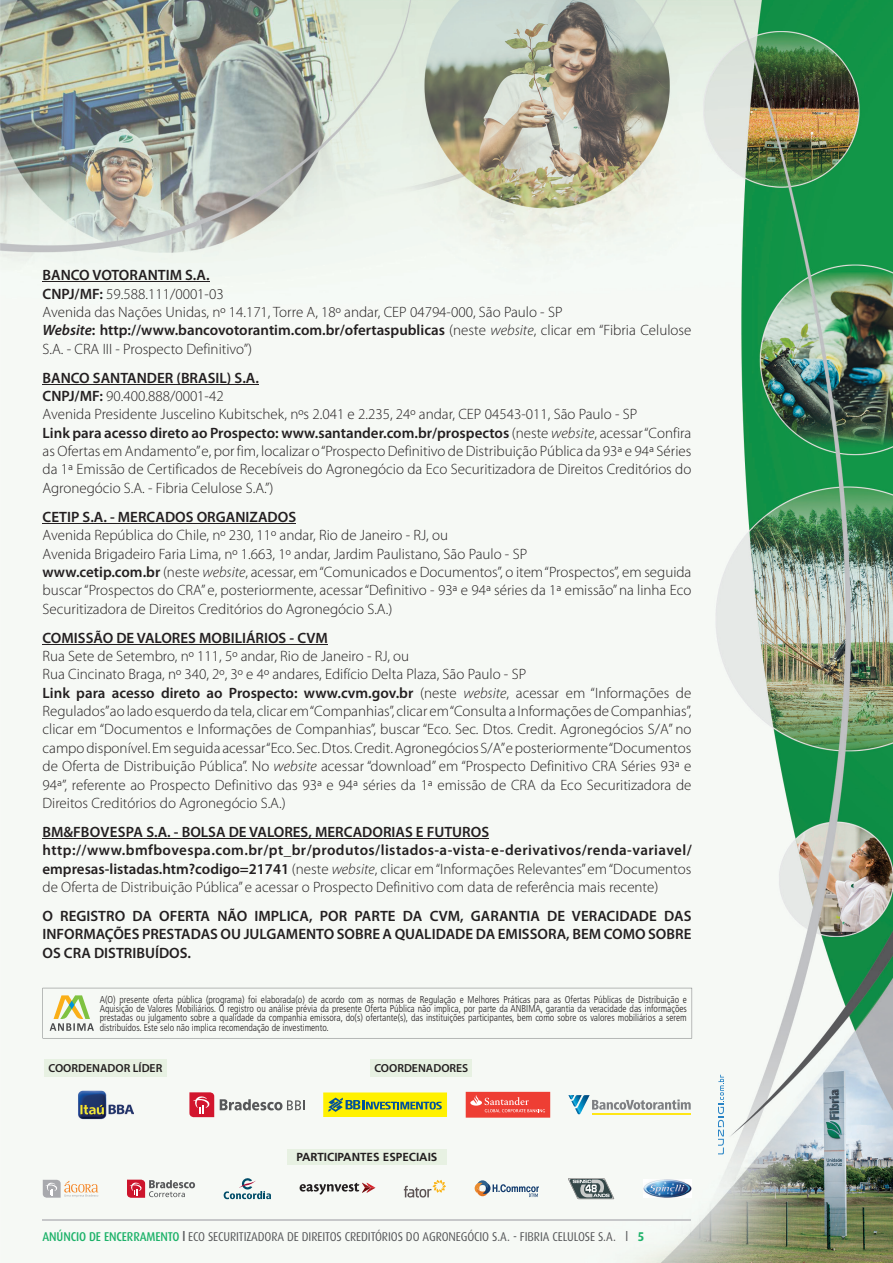
<style>
.page{position:relative;width:893px;height:1263px;background:#fff}
.page>*{position:absolute;margin:0;border:0;box-sizing:border-box;transform-origin:0 0}
.t1{font:300 15px/18.3px "Myriad Pro";color:#231f20}
.t2{font:600 15px/18.3px "Myriad Pro";letter-spacing:.025em;color:#231f20}
.t3{font:600 15px/18.3px "Myriad Pro";color:#231f20;text-align:justify}
.t4{font:12.75px "Dax";letter-spacing:-.01em;color:#57585a;scale:.9 1}
.t5{font:600 11.7px "Myriad Pro";color:#231f20}
.t6{font:700 11.7px "Frutiger";color:#231f20}
.t7{font:300 condensed 10.05px/9.3px "Frutiger";color:#231f20;text-align:justify;scale:.96 1}
.s1{font-weight:600}
.s2{font-weight:600;font-style:italic}
.s3{font-style:italic}
.s4{font-weight:300}
.s5{font-weight:300;font-style:italic}
.s6{font-weight:500;color:#1eb26a}
.s7{font-weight:500}
.s8{font-weight:700;color:#1eb26a}
</style>
<div class="page">
<img style="left:0;top:0;width:893px;height:1263px">
<hr style="left:43px;top:1220px;width:648px;height:1px;background:#c6c7c9">
<hr style="left:43px;top:281px;width:167px;height:1px;background:#231f20">
<hr style="left:43px;top:384px;width:216px;height:1px;background:#231f20">
<hr style="left:43px;top:523px;width:253px;height:1px;background:#231f20">
<hr style="left:43px;top:644px;width:285px;height:1px;background:#231f20">
<hr style="left:43px;top:838px;width:446px;height:1px;background:#231f20">
<div style="left:43px;top:988px;width:649px;height:50px;background:#f6f9f5"></div>
<svg style="left:718px;top:1074px;width:6px;height:80px"></svg>
<div style="left:44px;top:1059px;width:123px;height:17px;background:#e7f1e2"></div>
<img style="left:78px;top:1090px;width:55px;height:29px">
<div style="left:370px;top:1059px;width:102px;height:17px;background:#e7f1e2"></div>
<svg style="left:189px;top:1092px;width:25px;height:25px"></svg>
<svg style="left:220px;top:1099px;width:85px;height:11px"></svg>
<div style="left:324px;top:1093px;width:122px;height:23px;background:#fff101"></div>
<svg style="left:328px;top:1097px;width:114px;height:15px"></svg>
<svg style="left:568px;top:1095px;width:123px;height:19px"></svg>
<div style="left:466px;top:1092px;width:84px;height:26px;background:#ee3e34"></div>
<svg style="left:470px;top:1095px;width:75px;height:17px"></svg>
<div style="left:287px;top:1148px;width:159px;height:16px;background:#e7f1e2"></div>
<svg style="left:127px;top:1180px;width:68px;height:18px"></svg>
<svg style="left:43px;top:1180px;width:55px;height:18px"></svg>
<img style="left:643px;top:1180px;width:48px;height:17px">
<svg style="left:568px;top:1178px;width:46px;height:21px"></svg>
<svg style="left:404px;top:1180px;width:42px;height:17px"></svg>
<svg style="left:475px;top:1180px;width:64px;height:17px"></svg>
<svg style="left:224px;top:1178px;width:47px;height:21px"></svg>
<svg style="left:300px;top:1183px;width:76px;height:11px"></svg>
<p class="t1" style="left:43px;top:266px;width:650px"><span class="s1">BANCO VOTORANTIM S.A.<br>CNPJ/MF:</span> 59.588.111/0001-03<br>Avenida das Nações Unidas, nº 14.171, Torre A, 18º andar, CEP 04794-000, São Paulo - SP<br><span class="s2">Website</span><span class="s1">: http://www.bancovotorantim.com.br/ofertaspublicas</span> (neste <span class="s3">website</span>, clicar em “Fibria Celulose S.A. - CRA III - Prospecto Definitivo”)</p>
<p class="t1" style="left:43px;top:369px;width:650px"><span class="s1">BANCO SANTANDER (BRASIL) S.A.<br>CNPJ/MF:</span> 90.400.888/0001-42<br>Avenida Presidente Juscelino Kubitschek, nºs 2.041 e 2.235, 24º andar, CEP 04543-011, São Paulo - SP<br><span class="s1">Link para acesso direto ao Prospecto: www.santander.com.br/prospectos</span> (neste <span class="s3">website</span>, acessar “Confira as Ofertas em Andamento” e, por fim, localizar o “Prospecto Definitivo de Distribuição Pública da 93ª e 94ª Séries da 1ª Emissão de Certificados de Recebíveis do Agronegócio da Eco Securitizadora de Direitos Creditórios do Agronegócio S.A. - Fibria Celulose S.A.”)</p>
<p class="t3" style="left:43px;top:508px;width:255px">CETIP S.A. - MERCADOS ORGANIZADOS</p>
<p class="t1" style="left:43px;top:526px;width:650px">Avenida República do Chile, nº 230, 11º andar, Rio de Janeiro - RJ, ou<br>Avenida Brigadeiro Faria Lima, nº 1.663, 1º andar, Jardim Paulistano, São Paulo - SP<br><span class="s1">www.cetip.com.br</span> (neste <span class="s3">website</span>, acessar, em “Comunicados e Documentos”, o item “Prospectos”, em seguida buscar “Prospectos do CRA” e, posteriormente, acessar “Definitivo - 93ª e 94ª séries da 1ª emissão” na linha Eco Securitizadora de Direitos Creditórios do Agronegócio S.A.)</p>
<p class="t3" style="left:43px;top:629px;width:287px">COMISSÃO DE VALORES MOBILIÁRIOS - CVM</p>
<p class="t1" style="left:43px;top:647px;width:650px">Rua Sete de Setembro, nº 111, 5º andar, Rio de Janeiro - RJ, ou<br>Rua Cincinato Braga, nº 340, 2º, 3º e 4º andares, Edifício Delta Plaza, São Paulo - SP<br><span class="s1">Link para acesso direto ao Prospecto: www.cvm.gov.br</span> (neste <span class="s3">website</span>, acessar em “Informações de Regulados” ao lado esquerdo da tela, clicar em “Companhias”, clicar em “Consulta a Informações de Companhias”, clicar em “Documentos e Informações de Companhias”, buscar “Eco. Sec. Dtos. Credit. Agronegócios S/A” no campo disponível. Em seguida acessar “Eco. Sec. Dtos. Credit. Agronegócios S/A” e posteriormente “Documentos de Oferta de Distribuição Pública”. No <span class="s3">website</span> acessar “download” em “Prospecto Definitivo CRA Séries 93ª e 94ª”, referente ao Prospecto Definitivo das 93ª e 94ª séries da 1ª emissão de CRA da Eco Securitizadora de Direitos Creditórios do Agronegócio S.A.)</p>
<p class="t2" style="left:43px;top:823px;width:651px">BM&amp;FBOVESPA S.A. - BOLSA DE VALORES, MERCADORIAS E FUTUROS http://www.bmfbovespa.com.br/pt_br/produtos/listados-a-vista-e-derivativos/renda-variavel/ empresas-listadas.htm?codigo=21741 <span class="s4">(neste</span> <span class="s5">website</span><span class="s4">, clicar em “Informações Relevantes” em “Documentos de Oferta de Distribuição Pública” e acessar o Prospecto Definitivo com data de referência mais recente)</span></p>
<p class="t3" style="left:43px;top:907px;width:650px">O REGISTRO DA OFERTA NÃO IMPLICA, POR PARTE DA CVM, GARANTIA DE VERACIDADE DAS INFORMAÇÕES PRESTADAS OU JULGAMENTO SOBRE A QUALIDADE DA EMISSORA, BEM COMO SOBRE OS CRA DISTRIBUÍDOS.</p>
<p class="t7" style="left:100px;top:995px;width:613px">A(O) presente oferta pública (programa) foi elaborada(o) de acordo com as normas de Regulação e Melhores Práticas para as Ofertas Públicas de Distribuição e Aquisição de Valores Mobiliários. O registro ou análise prévia da presente Oferta Pública não implica, por parte da ANBIMA, garantia da veracidade das informações prestadas ou julgamento sobre a qualidade da companhia emissora, do(s) ofertante(s), das instituições participantes, bem como sobre os valores mobiliários a serem distribuídos. Este selo não implica recomendação de investimento.</p>
<p class="t5" style="left:49px;top:1061px;width:115px">COORDENADOR LÍDER</p>
<p class="t5" style="left:374px;top:1061px;width:95px">COORDENADORES</p>
<p class="t6" style="left:296px;top:1150px;width:142px">PARTICIPANTES ESPECIAIS</p>
<p class="t4" style="left:43px;top:1229px;width:670px"><span class="s6">ANÚNCIO DE ENCERRAMENTO</span> <span class="s7">l</span> ECO SECURITIZADORA DE DIREITOS CREDITÓRIOS DO AGRONEGÓCIO S.A. - FIBRIA CELULOSE S.A. l <span class="s8">5</span></p>
</div>
